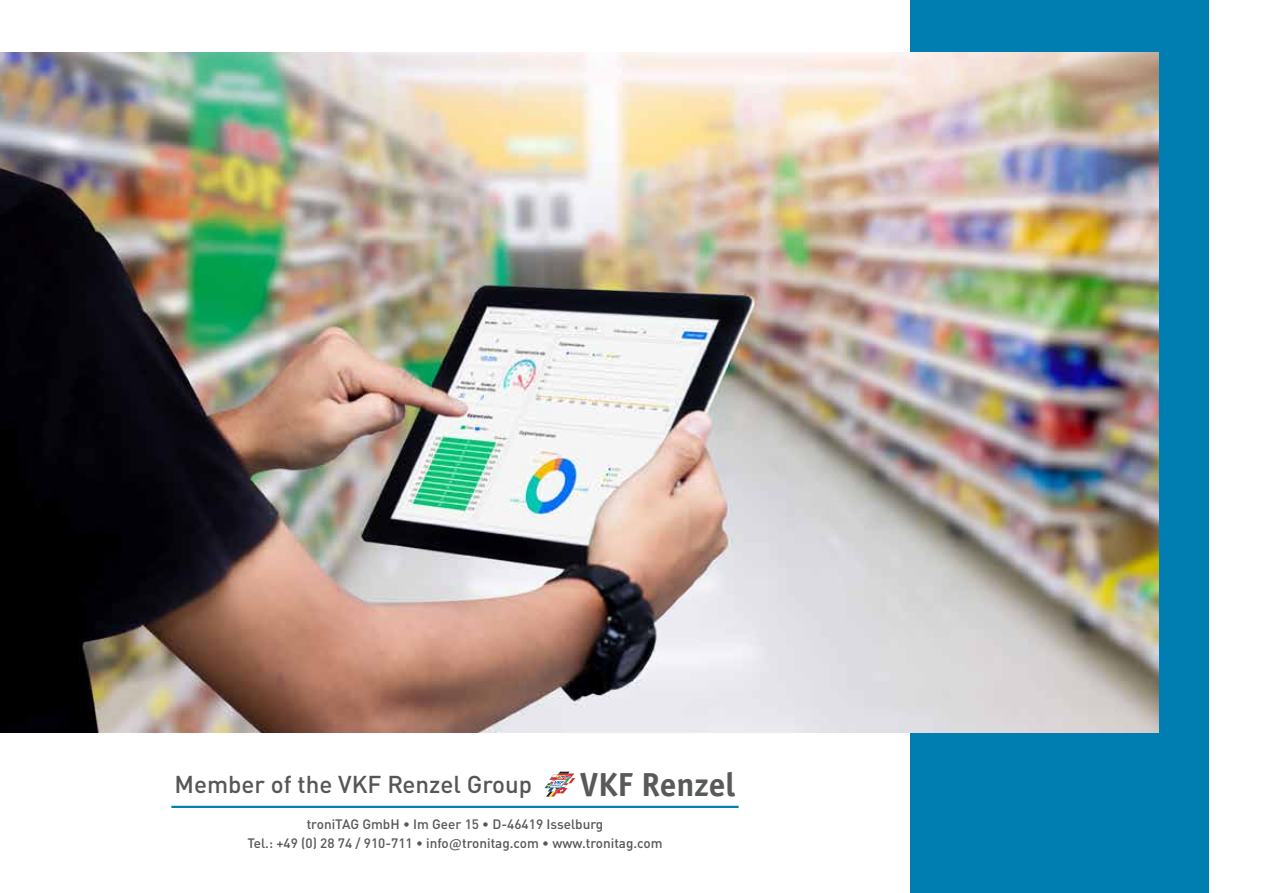
<style>
.page{position:relative;width:1263px;height:893px;background:#fff}
.page>*{position:absolute;margin:0;border:0;box-sizing:border-box;transform-origin:0 0}
.t1{font:33.45px "Officina Sans Bold ITC";color:#58595b}
.t2{font:500 24.15px "DIN Pro";color:#565656}
.t3{font:500 13.5px/19.5px "DIN Pro";color:#565656;text-align:center}
.s1{font-family:"Officina Sans Medium ITC";font-weight:400}
</style>
<div class="page">
<div style="left:910px;top:0;width:299px;height:893px;background:#007db1"></div>
<img style="left:0;top:52px;width:1159px;height:680px">
<hr style="left:171px;top:806px;width:568px;height:2px;background:#077faf">
<svg style="left:544px;top:771px;width:32px;height:26px"></svg>
<h1 class="t1" style="left:580px;top:764px;width:157px">VKF Renzel</h1>
<h2 class="t2" style="left:174px;top:765px;width:359px">Member of the VKF Renzel Group</h2>
<p class="t3" style="left:247px;top:813px;width:417px">troniTAG GmbH • Im Geer 15 • D-46419 Isselburg<br>Tel.: +49 (0) 28 74 / 910-711 • info<span class="s1">@</span>tronitag.com • www.tronitag.com</p>
</div>
